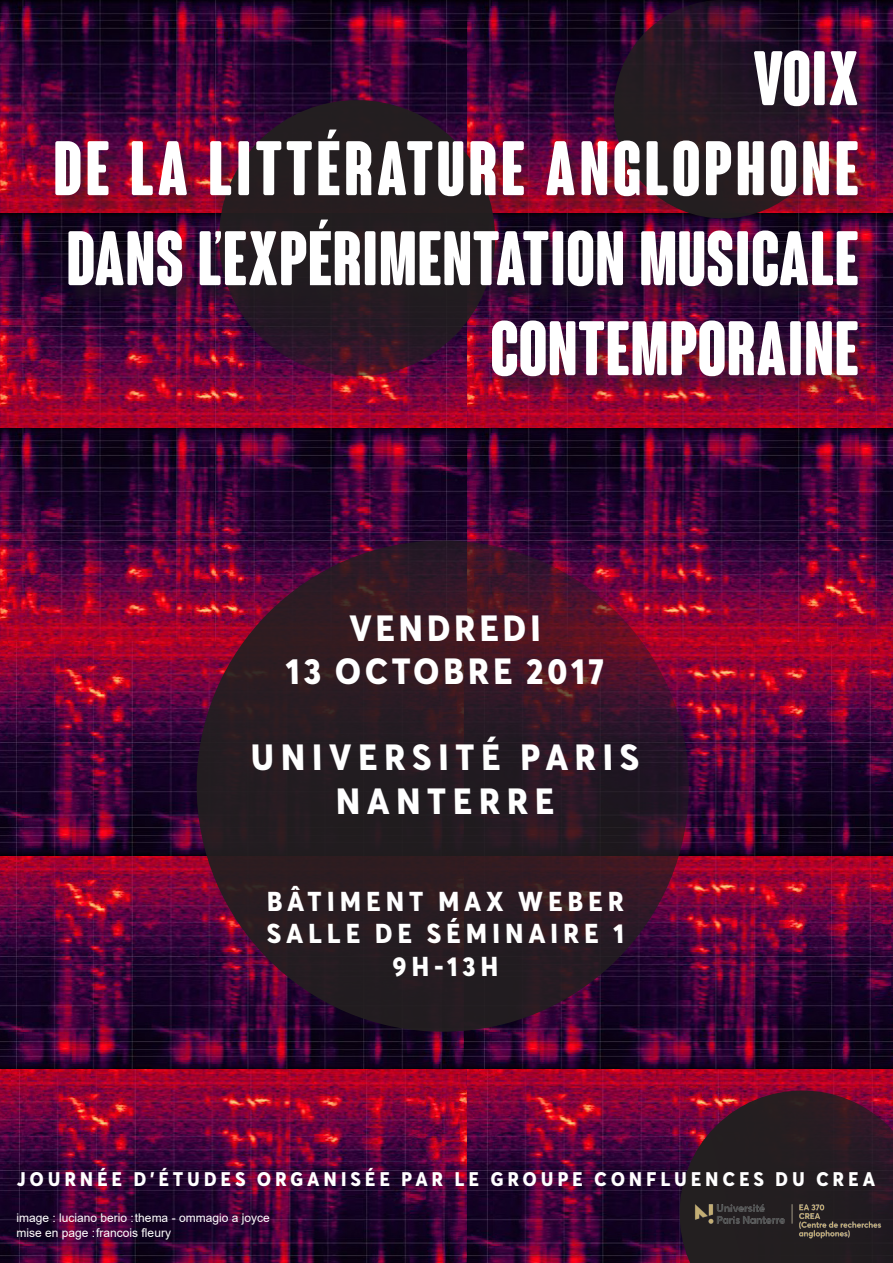
<style>
.page{position:relative;width:893px;height:1263px;background:#fff}
.page>*{position:absolute;margin:0;border:0;box-sizing:border-box;transform-origin:0 0}
.t1{font:700 condensed 75px "Coluna Rounded";letter-spacing:.01em;color:#fff}
.t2{font:700 condensed 75px "Coluna Rounded";letter-spacing:.05em;color:#fff}
.t3{font:italic 800 36px/43.2px "Averta Demo";color:#fff;text-align:center}
.t4{font:italic 800 27px "Averta Demo";color:#fff}
.t5{font:italic 800 19.5px "Averta Demo";color:#fff}
.t6{font:12px "Arial";color:#fff}
</style>
<div class="page">
<img style="left:0;top:0;width:893px;height:1263px">
<svg style="left:197px;top:541px;width:491px;height:490px;fill:#2a1b22"></svg>
<svg style="left:602px;top:0;width:240px;height:55px"></svg>
<svg style="left:666px;top:1077px;width:227px;height:186px"></svg>
<div style="left:55px;top:55px;width:818px;height:342px;background:#231f20;opacity:.5"></div>
<img style="left:694px;top:1189px;width:199px;height:57px">
<p class="t1" style="left:753px;top:38px;width:107px">VOIX</p>
<p class="t2" style="left:53px;top:128px;width:807px">DE LA LITTÉRATURE ANGLOPHONE</p>
<p class="t1" style="left:66px;top:218px;width:794px">DANS L’EXPÉRIMENTATION MUSICALE</p>
<p class="t1" style="left:490px;top:308px;width:370px">CONTEMPORAINE</p>
<p class="t3" style="left:351px;top:609px;width:200px">V ENDREDI</p>
<p class="t3" style="left:287px;top:652px;width:327px">13 OCTOBRE 2017</p>
<p class="t3" style="left:252px;top:738px;width:397px">UNIV ERSITÉ PARIS<br>NANTERRE</p>
<p class="t4" style="left:268px;top:884px;width:364px">BÂTIMENT MAX WEBER</p>
<p class="t4" style="left:268px;top:916px;width:364px">SALLE DE SÉMINAIRE 1</p>
<p class="t4" style="left:393px;top:949px;width:113px">9H-13H</p>
<p class="t5" style="left:17px;top:1166px;width:863px">JOURNÉE D’ÉTUDES ORGANISÉE PAR LE GROUPE CONFLUENCES DU CREA</p>
<p class="t6" style="left:17px;top:1210px;width:255px">image : luciano berio : thema - ommagio a joyce</p>
<p class="t6" style="left:17px;top:1224px;width:156px">mise en page : francois fleury</p>
</div>
